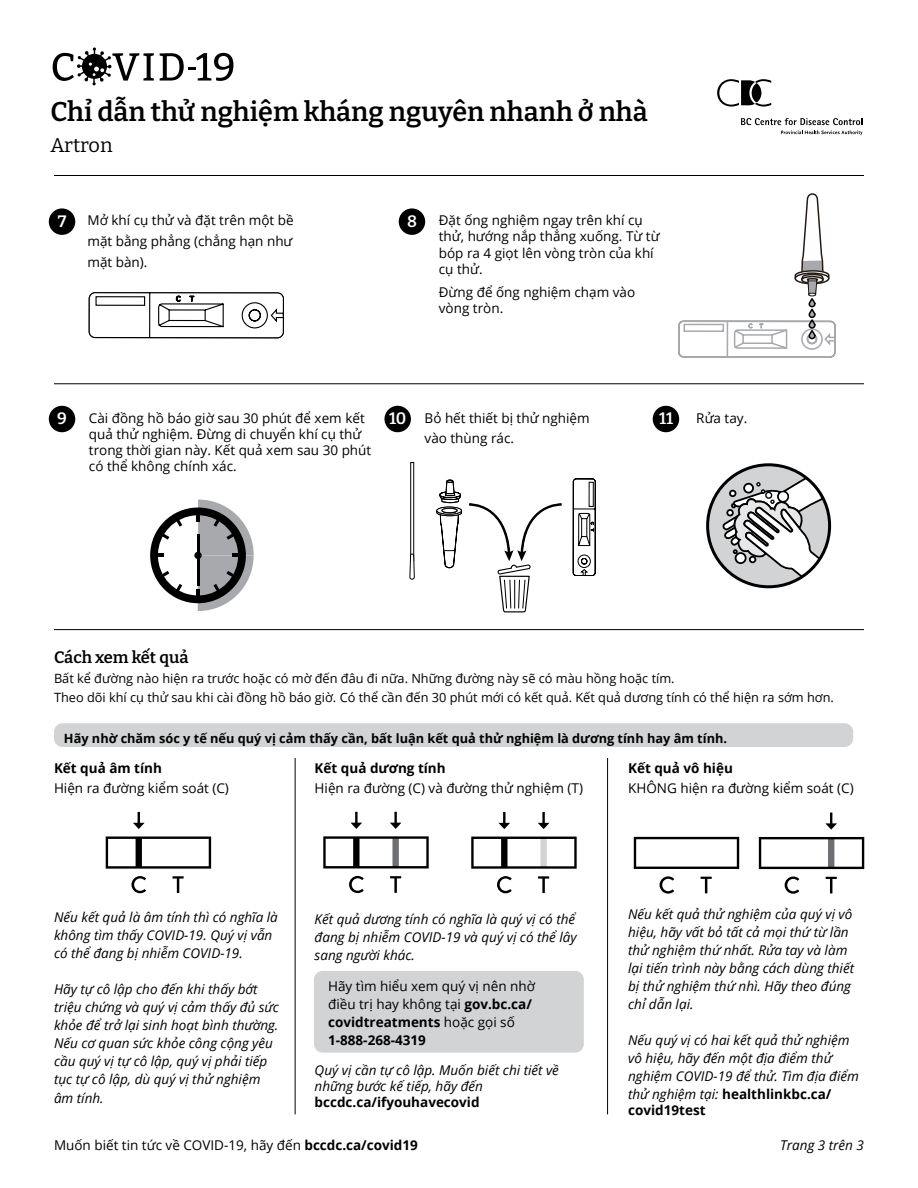
<style>
.page{position:relative;width:918px;height:1188px;background:#fff}
.page>*{position:absolute;margin:0;border:0;box-sizing:border-box;transform-origin:0 0}
.t1{font:600 27px "Bitter";color:#000}
.t2{font:19.8px "Bitter";color:#000}
.t3{font:600 16.5px "Bitter";color:#000}
.t4{font:600 16.5px "Bitter";color:#fff}
.t5{font:italic 13.5px/18px "Open Sans";color:#000}
.t6{font:13.5px/16.2px "Open Sans";color:#000}
.t7{font:700 13.5px "Open Sans";color:#000}
.t8{font:12.75px/19.5px "Open Sans";color:#000}
.t9{font:700 12.75px "Open Sans";color:#000}
.s1{font-weight:700}
.s2{font-weight:700;font-style:normal}
</style>
<div class="page">
<div style="left:49px;top:208px;width:26px;height:27px;background:#000;border-radius:50%"></div>
<div style="left:399px;top:208px;width:26px;height:27px;background:#000;border-radius:50%"></div>
<div style="left:49px;top:406px;width:26px;height:26px;background:#000;border-radius:50%"></div>
<div style="left:384px;top:406px;width:27px;height:26px;background:#000;border-radius:50%"></div>
<div style="left:653px;top:406px;width:26px;height:26px;background:#000;border-radius:50%"></div>
<svg style="left:150px;top:500px;width:104px;height:111px"></svg>
<div style="left:194px;top:552px;width:8px;height:7px;background:#000;border-radius:50%"></div>
<hr style="left:197px;top:534px;width:3px;height:20px;background:#000">
<hr style="left:197px;top:558px;width:3px;height:28px;background:#000">
<hr style="left:54px;top:383px;width:810px;height:1px;background:#000">
<hr style="left:54px;top:629px;width:810px;height:1px;background:#000">
<svg style="left:708px;top:465px;width:122px;height:122px"></svg>
<div style="left:706px;top:463px;width:125px;height:125px;border:3px solid #000;border-radius:50%"></div>
<svg style="left:106px;top:837px;width:105px;height:32px"></svg>
<div style="left:136px;top:838px;width:6px;height:30px;background:#000"></div>
<svg style="left:133px;top:813px;width:12px;height:16px"></svg>
<svg style="left:131px;top:876px;width:15px;height:17px"></svg>
<svg style="left:172px;top:876px;width:12px;height:17px"></svg>
<svg style="left:323px;top:836px;width:106px;height:32px"></svg>
<div style="left:353px;top:838px;width:7px;height:29px;background:#000"></div>
<svg style="left:351px;top:813px;width:11px;height:16px"></svg>
<svg style="left:390px;top:813px;width:11px;height:16px"></svg>
<svg style="left:349px;top:876px;width:15px;height:17px"></svg>
<svg style="left:390px;top:876px;width:11px;height:17px"></svg>
<svg style="left:471px;top:837px;width:106px;height:32px"></svg>
<div style="left:501px;top:838px;width:6px;height:30px;background:#000"></div>
<svg style="left:498px;top:813px;width:12px;height:16px"></svg>
<svg style="left:538px;top:813px;width:11px;height:16px"></svg>
<svg style="left:497px;top:876px;width:15px;height:17px"></svg>
<svg style="left:538px;top:876px;width:11px;height:17px"></svg>
<svg style="left:634px;top:837px;width:105px;height:32px"></svg>
<svg style="left:660px;top:876px;width:14px;height:18px"></svg>
<svg style="left:701px;top:877px;width:11px;height:16px"></svg>
<svg style="left:825px;top:814px;width:12px;height:16px"></svg>
<svg style="left:759px;top:837px;width:105px;height:32px"></svg>
<svg style="left:785px;top:877px;width:14px;height:17px"></svg>
<svg style="left:826px;top:877px;width:11px;height:16px"></svg>
<hr style="left:607px;top:758px;width:1px;height:356px;background:#000">
<hr style="left:295px;top:758px;width:1px;height:356px;background:#000">
<div style="left:54px;top:723px;width:799px;height:24px;background:#d1d3d4;border-radius:9px"></div>
<svg style="left:678px;top:193px;width:158px;height:165px"></svg>
<svg style="left:469px;top:503px;width:93px;height:110px"></svg>
<svg style="left:436px;top:480px;width:26px;height:89px"></svg>
<div style="left:410px;top:462px;width:4px;height:99px;border:1px solid #000"></div>
<svg style="left:409px;top:494px;width:6px;height:86px"></svg>
<svg style="left:572px;top:478px;width:24px;height:99px"></svg>
<svg style="left:88px;top:292px;width:196px;height:47px"></svg>
<svg style="left:53px;top:47px;width:101px;height:38px"></svg>
<svg style="left:160px;top:53px;width:73px;height:28px"></svg>
<svg style="left:741px;top:118px;width:121px;height:17px"></svg>
<svg style="left:717px;top:79px;width:54px;height:28px"></svg>
<hr style="left:54px;top:175px;width:810px;height:1px;background:#000">
<div style="left:314px;top:971px;width:270px;height:82px;background:#d1d3d4;border-radius:9px"></div>
<h1 class="t1" style="left:51px;top:95px;width:599px">Chỉ dẫn thử nghiệm kháng nguyên nhanh ở nhà</h1>
<h2 class="t2" style="left:51px;top:133px;width:64px">Artron</h2>
<p class="t6" style="left:87px;top:210px;width:208px;line-height:20.7px;text-align:justify">Mở khí cụ thử và đặt trên một bề mặt bằng phẳng (chẳng hạn như mặt bàn).</p>
<p class="t4" style="left:58px;top:211px;width:10px">7</p>
<p class="t4" style="left:407px;top:211px;width:11px">8</p>
<p class="t6" style="left:439px;top:212px;width:222px">Đặt ống nghiệm ngay trên khí cụ thử, hướng nắp thẳng xuống. Từ từ bóp ra 4 giọt lên vòng tròn của khí cụ thử.</p>
<p class="t6" style="left:439px;top:283px;width:198px">Đừng để ống nghiệm chạm vào vòng tròn.</p>
<p class="t6" style="left:89px;top:409px;width:284px">Cài đồng hồ báo giờ sau 30 phút để xem kết quả thử nghiệm. Đừng di chuyển khí cụ thử trong thời gian này. Kết quả xem sau 30 phút có thể không chính xác.</p>
<p class="t6" style="left:425px;top:407px;width:167px;line-height:20.7px">Bỏ hết thiết bị thử nghiệm vào thùng rác.</p>
<p class="t6" style="left:696px;top:409px;width:53px">Rửa tay.</p>
<p class="t4" style="left:57px;top:408px;width:11px">9</p>
<p class="t4" style="left:389px;top:408px;width:19px">10</p>
<p class="t4" style="left:659px;top:408px;width:15px">11</p>
<p class="t3" style="left:54px;top:647px;width:136px">Cách xem kết quả</p>
<p class="t8" style="left:54px;top:668px;width:781px">Bất kể đường nào hiện ra trước hoặc có mờ đến đâu đi nữa. Những đường này sẽ có màu hồng hoặc tím.<br>Theo dõi khí cụ thử sau khi cài đồng hồ báo giờ. Có thể cần đến 30 phút mới có kết quả. Kết quả dương tính có thể hiện ra sớm hơn.</p>
<p class="t9" style="left:64px;top:730px;width:665px">Hãy nhờ chăm sóc y tế nếu quý vị cảm thấy cần, bất luận kết quả thử nghiệm là dương tính hay âm tính.</p>
<p class="t7" style="left:54px;top:758px;width:110px">Kết quả âm tính</p>
<p class="t6" style="left:54px;top:780px;width:176px">Hiện ra đường kiểm soát (C)</p>
<p class="t7" style="left:315px;top:758px;width:133px">Kết quả dương tính</p>
<p class="t6" style="left:315px;top:780px;width:270px">Hiện ra đường (C) và đường thử nghiệm (T)</p>
<p class="t7" style="left:628px;top:758px;width:106px">Kết quả vô hiệu</p>
<p class="t6" style="left:628px;top:780px;width:227px">KHÔNG hiện ra đường kiểm soát (C)</p>
<p class="t5" style="left:54px;top:907px;width:225px">Nếu kết quả là âm tính thì có nghĩa là không tìm thấy COVID-19. Quý vị vẫn có thể đang bị nhiễm COVID-19.</p>
<p class="t5" style="left:54px;top:979px;width:227px">Hãy tự cô lập cho đến khi thấy bớt triệu chứng và quý vị cảm thấy đủ sức khỏe để trở lại sinh hoạt bình thường.<br>Nếu cơ quan sức khỏe công cộng yêu cầu quý vị tự cô lập, quý vị phải tiếp tục tự cô lập, dù quý vị thử nghiệm</p>
<p class="t5" style="left:54px;top:1089px;width:51px">âm tính.</p>
<p class="t5" style="left:315px;top:910px;width:264px;text-align:justify">Kết quả dương tính có nghĩa là quý vị có thể đang bị nhiễm COVID-19 và quý vị có thể lây sang người khác.</p>
<p class="t6" style="left:328px;top:977px;width:208px;line-height:18px">Hãy tìm hiểu xem quý vị nên nhờ điều trị hay không tại <span class="s1">gov.bc.ca/ covidtreatments</span> hoặc gọi số<br><span class="s1">1-888-268-4319</span></p>
<p class="t5" style="left:315px;top:1062px;width:246px;line-height:16.2px">Quý vị cần tự cô lập. Muốn biết chi tiết về những bước kế tiếp, hãy đến</p>
<p class="t7" style="left:315px;top:1093px;width:166px">bccdc.ca/ifyouhavecovid</p>
<p class="t5" style="left:628px;top:905px;width:227px">Nếu kết quả thử nghiệm của quý vị vô hiệu, hãy vất bỏ tất cả mọi thứ từ lần thử nghiệm thứ nhất. Rửa tay và làm lại tiến trình này bằng cách dùng thiết bị thử nghiệm thứ nhì. Hãy theo đúng chỉ dẫn lại.</p>
<p class="t5" style="left:628px;top:1031px;width:232px">Nếu quý vị có hai kết quả thử nghiệm vô hiệu, hãy đến một địa điểm thử nghiệm COVID-19 để thử. Tìm địa điểm thử nghiệm tại: <span class="s2">healthlinkbc.ca/</span></p>
<p class="t7" style="left:628px;top:1101px;width:79px">covid19test</p>
<p class="t6" style="left:54px;top:1136px;width:365px">Muốn biết tin tức về COVID-19, hãy đến <span class="s1">bccdc.ca/covid19</span></p>
<p class="t5" style="left:780px;top:1135px;width:85px">Trang 3 trên 3</p>
</div>
